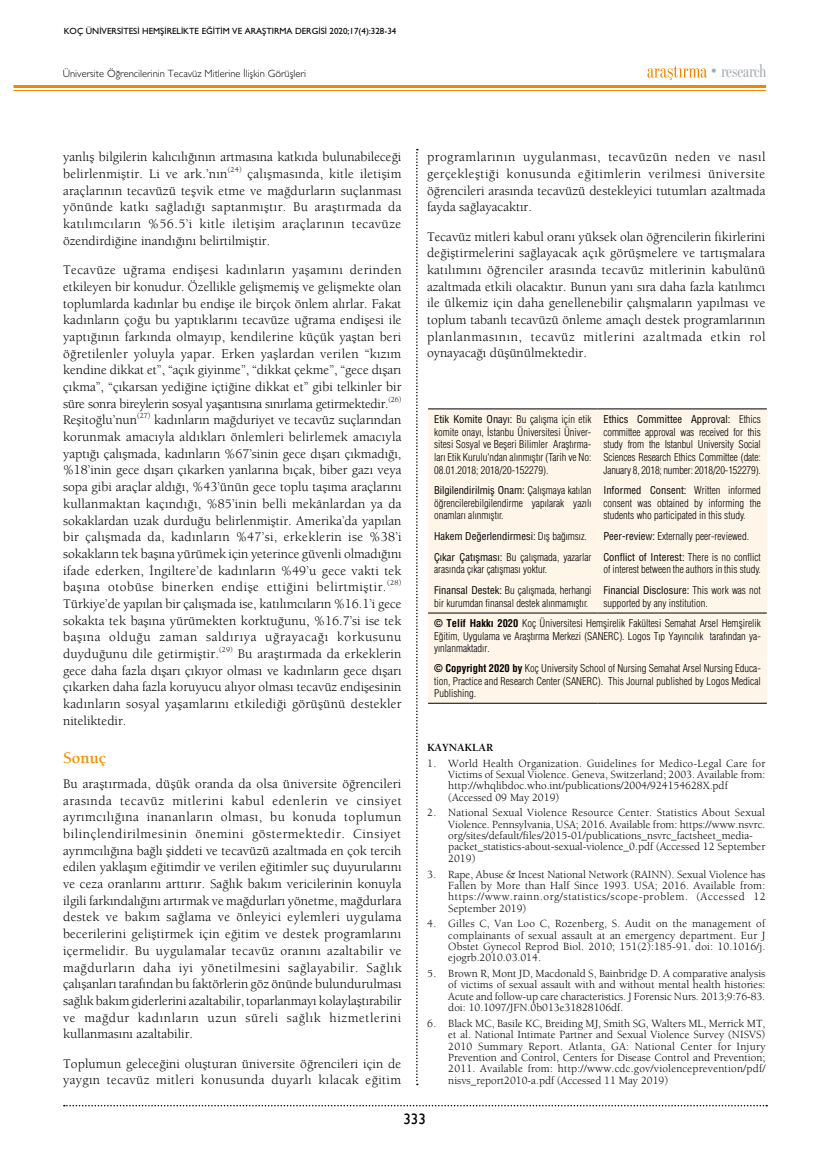
<style>
.page{position:relative;width:830px;height:1149px;background:#fff}
.page>*{position:absolute;margin:0;border:0;box-sizing:border-box;transform-origin:0 0}
.t1{font:18.3px "Benton Mod Disp Comp";color:#a4acb1}
.ARA_BAŞLIK{font:16.5px "Berkeley Bold Tr";color:#f39200}
.t2{font:15px "Gill Sans";color:#000}
.ANA_METİN{font:13.5px/16.6px "Berkeley Book Tr";color:#000;text-align:justify}
.t3{font:11.25px/11.4px "Berkeley Book Tr";color:#000;text-align:justify}
.KAYNAKLAR_BAŞLIK{font:11.25px "Berkeley Bold Tr";color:#000}
.t4{font:10.5px/12.6px "Helvetica Condensed Light Tr";color:#000;text-align:justify}
.t5{font:10.5px "Gill Sans Light Tr";color:#000}
.t6{font:10.5px "Helvetica Cond Normal Tr";color:#000}
.t7{font:9px "Gill Sans Normal Tr";color:#000}
.ANA_METİN-2{font:7.8px "Berkeley Book Tr";color:#000}
.s1{font-family:"Helvetica Cond Normal Tr"}
.s2{font-family:"Helvetica Condensed Light Tr"}
.s3{font-family:"Helvetica Cond Bold Tr"}
</style>
<div class="page">
<svg style="left:64px;top:1104px;width:702px;height:2px"></svg>
<hr style="left:14px;top:85px;width:751px;height:3px;background:#f18700">
<hr style="left:14px;top:90px;width:751px;height:1px;background:#f18700">
<svg style="left:647px;top:65px;width:59px;height:15px"></svg>
<svg style="left:416px;top:149px;width:1px;height:935px"></svg>
<div style="left:428px;top:409px;width:338px;height:293px;background:#fff5e9"></div>
<hr style="left:428px;top:408px;width:169px;height:1px;background:#000">
<hr style="left:597px;top:408px;width:169px;height:1px;background:#000">
<hr style="left:428px;top:612px;width:169px;height:1px;background:#000">
<hr style="left:597px;top:612px;width:169px;height:1px;background:#000">
<hr style="left:428px;top:702px;width:169px;height:1px;background:#000">
<hr style="left:597px;top:702px;width:169px;height:1px;background:#000">
<p class="t7" style="left:64px;top:26px;width:334px">KOÇ ÜNİVERSİTESİ HEMŞİRELİKTE EĞİTİM VE ARAŞTIRMA DERGİSİ 2020;17(4):328-34</p>
<p class="t5" style="left:63px;top:68px;width:245px">Üniversite Öğrencilerinin Tecavüz Mitlerine İlişkin Görüşleri</p>
<h1 class="t1" style="left:710px;top:61px;width:57px">• research</h1>
<p class="ANA_METİN" style="left:63px;top:148px;width:340px">yanlış bilgilerin kalıcılığının artmasına katkıda bulunabileceği belirlenmiştir. Li ve ark.’nın</p>
<p class="ANA_METİN-2" style="left:228px;top:165px;width:15px">(24)</p>
<p class="ANA_METİN" style="left:63px;top:165px;width:340px;text-indent:184px">çalışmasında, kitle iletişim araçlarının tecavüzü teşvik etme ve mağdurların suçlanması yönünde katkı sağladığı saptanmıştır. Bu araştırmada da katılımcıların %56.5’i kitle iletişim araçlarının tecavüze özendirdiğine inandığını belirtilmiştir.</p>
<p class="ANA_METİN" style="left:63px;top:261px;width:340px">Tecavüze uğrama endişesi kadınların yaşamını derinden etkileyen bir konudur. Özellikle gelişmemiş ve gelişmekte olan toplumlarda kadınlar bu endişe ile birçok önlem alırlar. Fakat kadınların çoğu bu yaptıklarını tecavüze uğrama endişesi ile yaptığının farkında olmayıp, kendilerine küçük yaştan beri öğretilenler yoluyla yapar. Erken yaşlardan verilen “kızım kendine dikkat et”, “açık giyinme”, “dikkat çekme”, “gece dışarı çıkma”, “çıkarsan yediğine içtiğine dikkat et” gibi telkinler bir süre sonra bireylerin sosyal yaşantısına sınırlama getirmektedir.<sup>(26)<br></sup>Reşitoğlu’nun<sup>(27)</sup> kadınların mağduriyet ve tecavüz suçlarından korunmak amacıyla aldıkları önlemleri belirlemek amacıyla yaptığı çalışmada, kadınların %67’sinin gece dışarı çıkmadığı, %18’inin gece dışarı çıkarken yanlarına bıçak, biber gazı veya sopa gibi araçlar aldığı, %43’ünün gece toplu taşıma araçlarını kullanmaktan kaçındığı, %85’inin belli mekânlardan ya da sokaklardan uzak durduğu belirlenmiştir. Amerika’da yapılan bir çalışmada da, kadınların %47’si, erkeklerin ise %38’i sokakların tek başına yürümek için yeterince güvenli olmadığını ifade ederken, İngiltere’de kadınların %49’u gece vakti tek başına otobüse binerken endişe ettiğini belirtmiştir.<sup>(28)<br></sup>Türkiye’de yapılan bir çalışmada ise, katılımcıların %16.1’i gece sokakta tek başına yürümekten korktuğunu, %16.7’si ise tek başına olduğu zaman saldırıya uğrayacağı korkusunu duyduğunu dile getirmiştir.<sup>(29)</sup> Bu araştırmada da erkeklerin gece daha fazla dışarı çıkıyor olması ve kadınların gece dışarı çıkarken daha fazla koruyucu alıyor olması tecavüz endişesinin kadınların sosyal yaşamlarını etkilediği görüşünü destekler niteliktedir.</p>
<p class="ARA_BAŞLIK" style="left:63px;top:747px;width:45px">Sonuç</p>
<p class="ANA_METİN" style="left:63px;top:775px;width:340px">Bu araştırmada, düşük oranda da olsa üniversite öğrencileri arasında tecavüz mitlerini kabul edenlerin ve cinsiyet ayrımcılığına inananların olması, bu konuda toplumun bilinçlendirilmesinin önemini göstermektedir. Cinsiyet ayrımcılığına bağlı şiddeti ve tecavüzü azaltmada en çok tercih edilen yaklaşım eğitimdir ve verilen eğitimler suç duyurularını ve ceza oranlarını arttırır. Sağlık bakım vericilerinin konuyla ilgili farkındalığını artırmak ve mağdurları yönetme, mağdurlara destek ve bakım sağlama ve önleyici eylemleri uygulama becerilerini geliştirmek için eğitim ve destek programlarını içermelidir. Bu uygulamalar tecavüz oranını azaltabilir ve mağdurların daha iyi yönetilmesini sağlayabilir. Sağlık çalışanları tarafından bu faktörlerin göz önünde bulundurulması sağlık bakım giderlerini azaltabilir, toparlanmayı kolaylaştırabilir ve mağdur kadınların uzun süreli sağlık hizmetlerini kullanmasını azaltabilir.</p>
<p class="ANA_METİN" style="left:63px;top:1054px;width:339px">Toplumun geleceğini oluşturan üniversite öğrencileri için de yaygın tecavüz mitleri konusunda duyarlı kılacak eğitim</p>
<p class="ANA_METİN" style="left:427px;top:148px;width:340px">programlarının uygulanması, tecavüzün neden ve nasıl gerçekleştiği konusunda eğitimlerin verilmesi üniversite öğrencileri arasında tecavüzü destekleyici tutumları azaltmada fayda sağlayacaktır.</p>
<p class="ANA_METİN" style="left:427px;top:228px;width:340px">Tecavüz mitleri kabul oranı yüksek olan öğrencilerin fikirlerini değiştirmelerini sağlayacak açık görüşmelere ve tartışmalara katılımını öğrenciler arasında tecavüz mitlerinin kabulünü azaltmada etkili olacaktır. Bunun yanı sıra daha fazla katılımcı ile ülkemiz için daha genellenebilir çalışmaların yapılması ve toplum tabanlı tecavüzü önleme amaçlı destek programlarının planlanmasının, tecavüz mitlerini azaltmada etkin rol oynayacağı düşünülmektedir.</p>
<p class="t4" style="left:434px;top:413px;width:159px"><span class="s1">Etik Komite Onayı:</span> Bu çalışma için etik komite onayı, İstanbu Üniversitesi Üniver&shy;sitesi Sosyal ve Beşeri Bilimler Araştırma&shy;ları Etik Kurulu'ndan alınmıştır (Tarih ve No:<br>08.01.2018; 2018/20-152279).</p>
<p class="t4" style="left:603px;top:413px;width:159px"><span class="s1">Ethics Committee Approval:</span> Ethics committee approval was received for this study from the Istanbul University Social Sciences Research Ethics Committee (date:<br>January 8, 2018; number: 2018/20-152279).</p>
<p class="t4" style="left:434px;top:484px;width:159px"><span class="s1">Bilgilendirilmiş Onam:</span> Çalışmaya katılan öğrencilerebilgilendirme yapılarak yazılı onamları alınmıştır.</p>
<p class="t4" style="left:603px;top:484px;width:159px"><span class="s1">Informed Consent:</span> Written informed consent was obtained by informing the students who participated in this study.</p>
<p class="t6" style="left:434px;top:529px;width:154px">Hakem Değerlendirmesi: <span class="s2">Dış bağımsız.</span></p>
<p class="t4" style="left:603px;top:530px;width:147px"><span class="s1">Peer-review:</span> Externally peer-reviewed.</p>
<p class="t4" style="left:434px;top:550px;width:159px"><span class="s1">Çıkar Çatışması:</span> Bu çalışmada, yazarlar arasında çıkar çatışması yoktur.</p>
<p class="t4" style="left:603px;top:550px;width:159px"><span class="s1">Conflict of Interest:</span> There is no conflict of interest between the authors in this study.</p>
<p class="t4" style="left:434px;top:583px;width:159px"><span class="s1">Finansal Destek:</span> Bu çalışmada, herhangi bir kurumdan finansal destek alınmamıştır.</p>
<p class="t4" style="left:603px;top:583px;width:159px"><span class="s1">Financial Disclosure:</span> This work was not supported by any institution.</p>
<p class="t4" style="left:434px;top:616px;width:328px"><span class="s3">© Telif Hakkı 2020</span> Koç Üniversitesi Hemşirelik Fakültesi Semahat Arsel Hemşirelik Eğitim, Uygulama ve Araştırma Merkezi (SANERC). Logos Tıp Yayıncılık tarafından ya&shy;yınlanmaktadır.</p>
<p class="t4" style="left:434px;top:661px;width:328px"><span class="s3">© Copyright 2020 by</span> Koç University School of Nursing Semahat Arsel Nursing Educa&shy;tion, Practice and Research Center (SANERC). This Journal published by Logos Medical Publishing.</p>
<p class="KAYNAKLAR_BAŞLIK" style="left:427px;top:740px;width:68px">KAYNAKLAR</p>
<p class="t3" style="left:448px;top:756px;width:318px;text-align:left;text-indent:-21px">1. World Health Organization. Guidelines for Medico-Legal Care for Victims of Sexual Violence. Geneva, Switzerland; 2003. Available from: http://whqlibdoc.who.int/publications/2004/924154628X.pdf (Accessed 09 May 2019)</p>
<p class="t3" style="left:448px;top:806px;width:318px;text-align:left;text-indent:-21px">2. National Sexual Violence Resource Center. Statistics About Sexual Violence. Pennsylvania, USA; 2016. Available from: https://www.nsvrc. org/sites/default/files/2015-01/publications_nsvrc_factsheet_media&shy;packet_statistics-about-sexual-violence_0.pdf (Accessed 12 September 2019)</p>
<p class="t3" style="left:448px;top:867px;width:318px;text-indent:-21px">3. Rape, Abuse &amp; Incest National Network (RAINN). Sexual Violence has Fallen by More than Half Since 1993. USA; 2016. Available from: https://www.rainn.org/statistics/scope-problem. (Accessed 12<br>September 2019)</p>
<p class="t3" style="left:448px;top:917px;width:318px;text-indent:-21px">4. Gilles C, Van Loo C, Rozenberg, S. Audit on the management of complainants of sexual assault at an emergency department. Eur J Obstet Gynecol Reprod Biol. 2010; 151(2):185-91. doi: 10.1016/j. ejogrb.2010.03.014.</p>
<p class="t3" style="left:448px;top:967px;width:318px;text-indent:-21px">5. Brown R, Mont JD, Macdonald S, Bainbridge D. A comparative analysis of victims of sexual assault with and without mental health histories:<br>Acute and follow-up care characteristics. J Forensic Nurs. 2013;9:76-83. doi: 10.1097/JFN.0b013e31828106df.</p>
<p class="t3" style="left:448px;top:1017px;width:318px;text-indent:-21px">6. Black MC, Basile KC, Breiding MJ, Smith SG, Walters ML, Merrick MT, et al. National Intimate Partner and Sexual Violence Survey (NISVS)<br>2010 Summary Report. Atlanta, GA: National Center for Injury Prevention and Control, Centers for Disease Control and Prevention; 2011. Available from: http://www.cdc.gov/violenceprevention/pdf/ nisvs_report2010-a.pdf (Accessed 11 May 2019)</p>
<p class="t2" style="left:403px;top:1109px;width:24px">333</p>
</div>
